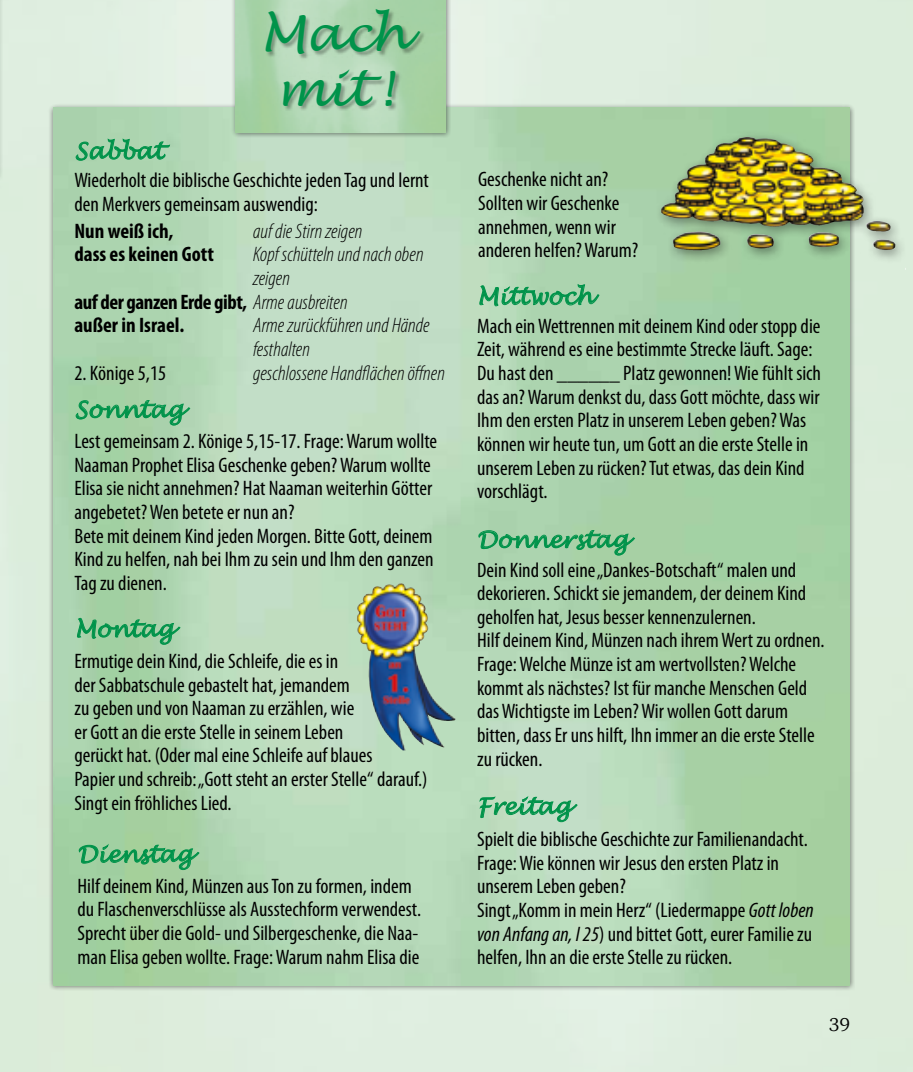
<style>
.page{position:relative;width:913px;height:1072px;background:#fff}
.page>*{position:absolute;margin:0;border:0;box-sizing:border-box;transform-origin:0 0}
.t1{font:italic 49px/54.2px "Lucida Handwriting";letter-spacing:-.01em;color:#00934a}
.t2{font:italic 22.75px "Lucida Handwriting";color:#00934a}
.t3{font:condensed 21px/23.6px "Myriad Pro";color:#000}
.t4{font:italic 300 condensed 21px/23.6px "Myriad Pro";color:#000}
.t5{font:700 condensed 21px "Myriad Pro";color:#000}
.t6{font:700 condensed 21px "Myriad Pro";letter-spacing:-.02em;color:#000}
.t7{font:300 17.5px "Souvenir";color:#000}
.s1{font-weight:300;font-style:italic}
.s2{font-style:italic}
</style>
<div class="page">
<div style="left:48px;top:102px;width:807px;height:889px;background:#000;opacity:.5"></div>
<img style="left:53px;top:108px;width:797px;height:877px">
<div style="left:230px;top:0;width:221px;height:138px;background:#000;opacity:.5"></div>
<img style="left:236px;top:0;width:210px;height:133px">
<div style="left:652px;top:128px;width:261px;height:150px;background:#000;opacity:.4"></div>
<img style="left:661px;top:138px;width:81px;height:83px">
<img style="left:357px;top:583px;width:43px;height:48px">
<svg style="left:75px;top:137px;width:96px;height:24px;background:#83c497"></svg>
<div style="left:266px;top:10px;width:160px;height:100px;background:#000;opacity:.3"></div>
<svg style="left:78px;top:842px;width:122px;height:28px;background:#80c28c"></svg>
<svg style="left:77px;top:616px;width:104px;height:29px;background:#84c493"></svg>
<svg style="left:479px;top:283px;width:121px;height:24px;background:#87c69a"></svg>
<svg style="left:478px;top:529px;width:158px;height:27px;background:#85c495"></svg>
<svg style="left:478px;top:794px;width:100px;height:28px;background:#96cda9"></svg>
<svg style="left:75px;top:399px;width:116px;height:27px;background:#84c494"></svg>
<p class="t2" style="left:75px;top:137px;width:90px">Sabbat</p>
<h1 class="t1" style="left:260px;top:9px;width:149px">Mach mit!</h1>
<p class="t3" style="left:74px;top:168px;width:356px">Wiederholt die biblische Geschichte jeden Tag und lernt den Merkvers gemeinsam auswendig:</p>
<p class="t5" style="left:74px;top:218px;width:101px">Nun weiß ich,</p>
<p class="t4" style="left:253px;top:219px;width:111px">auf die Stirn zeigen</p>
<p class="t5" style="left:74px;top:241px;width:141px">dass es keinen Gott</p>
<p class="t4" style="left:253px;top:242px;width:172px">Kopf schütteln und nach oben</p>
<p class="t4" style="left:253px;top:266px;width:38px">zeigen</p>
<p class="t6" style="left:74px;top:288px;width:275px">auf der ganzen Erde gibt, <span class="s1">Arme ausbreiten</span></p>
<p class="t5" style="left:74px;top:312px;width:111px">außer in Israel.</p>
<p class="t4" style="left:253px;top:313px;width:178px">Arme zurückführen und Hände festhalten</p>
<p class="t3" style="left:74px;top:360px;width:93px">2. Könige 5,15</p>
<p class="t4" style="left:253px;top:361px;width:193px">geschlossene Handflächen öffnen</p>
<p class="t2" style="left:75px;top:395px;width:110px">Sonntag</p>
<p class="t3" style="left:74px;top:429px;width:364px">Lest gemeinsam 2. Könige 5,15-17. Frage: Warum wollte Naaman Prophet Elisa Geschenke geben? Warum wollte Elisa sie nicht annehmen? Hat Naaman weiterhin Götter angebetet? Wen betete er nun an?<br>Bete mit deinem Kind jeden Morgen. Bitte Gott, deinem Kind zu helfen, nah bei Ihm zu sein und Ihm den ganzen Tag zu dienen.</p>
<p class="t2" style="left:75px;top:615px;width:101px">Montag</p>
<p class="t3" style="left:74px;top:649px;width:355px">Ermutige dein Kind, die Schleife, die es in<br>der Sabbatschule gebastelt hat, jemandem<br>zu geben und von Naaman zu erzählen, wie<br>er Gott an die erste Stelle in seinem Leben<br>gerückt hat. (Oder mal eine Schleife auf blaues<br>Papier und schreib: „Gott steht an erster Stelle“ darauf.)<br>Singt ein fröhliches Lied.</p>
<p class="t2" style="left:77px;top:840px;width:117px">Dienstag</p>
<p class="t3" style="left:77px;top:873px;width:345px">Hilf deinem Kind, Münzen aus Ton zu formen, indem du Flaschenverschlüsse als Ausstechform verwendest.<br>Sprecht über die Gold- und Silbergeschenke, die Naa&shy;man Elisa geben wollte. Frage: Warum nahm Elisa die</p>
<p class="t3" style="left:478px;top:167px;width:162px">Geschenke nicht an?<br>Sollten wir Geschenke annehmen, wenn wir anderen helfen? Warum?</p>
<p class="t2" style="left:477px;top:282px;width:117px">Mittwoch</p>
<p class="t3" style="left:477px;top:314px;width:345px">Mach ein Wettrennen mit deinem Kind oder stopp die Zeit, während es eine bestimmte Strecke läuft. Sage:<br>Du hast den ______ Platz gewonnen! Wie fühlt sich das an? Warum denkst du, dass Gott möchte, dass wir Ihm den ersten Platz in unserem Leben geben? Was können wir heute tun, um Gott an die erste Stelle in unserem Leben zu rücken? Tut etwas, das dein Kind vorschlägt.</p>
<p class="t2" style="left:477px;top:525px;width:153px">Donnerstag</p>
<p class="t3" style="left:477px;top:557px;width:349px">Dein Kind soll eine „Dankes-Botschaft“ malen und dekorieren. Schickt sie jemandem, der deinem Kind geholfen hat, Jesus besser kennenzulernen.<br>Hilf deinem Kind, Münzen nach ihrem Wert zu ordnen.<br>Frage: Welche Münze ist am wertvollsten? Welche kommt als nächstes? Ist für manche Menschen Geld das Wichtigste im Leben? Wir wollen Gott darum bitten, dass Er uns hilft, Ihn immer an die erste Stelle zu rücken.</p>
<p class="t2" style="left:477px;top:792px;width:95px">Freitag</p>
<p class="t3" style="left:477px;top:827px;width:338px">Spielt die biblische Geschichte zur Familienandacht.<br>Frage: Wie können wir Jesus den ersten Platz in unserem Leben geben?<br>Singt „Komm in mein Herz“ (Liedermappe <span class="s2">Gott loben von Anfangan, I25</span>) und bittet Gott, eurer Familie zu helfen, Ihn an die erste Stelle zu rücken.</p>
<p class="t7" style="left:829px;top:1014px;width:22px">39</p>
</div>
